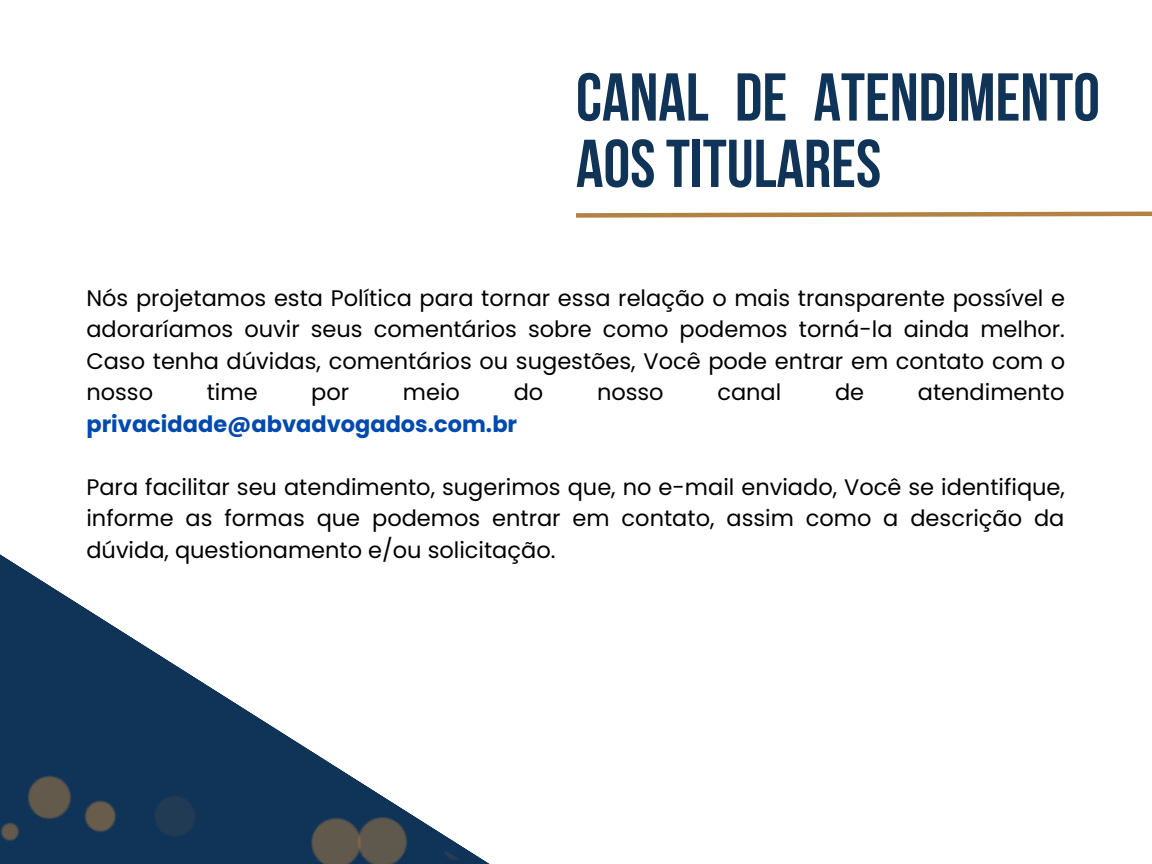
<style>
.page{position:relative;width:1152px;height:864px;background:#fff}
.page>*{position:absolute;margin:0;border:0;box-sizing:border-box;transform-origin:0 0}
.t1{font:700 67.5px/66.3px "Bebas Neue";color:#103358}
.t2{font:22.5px/31.5px "Poppins";color:#000;text-align:justify}
.t3{font:700 22.5px "Poppins";color:#004aad}
</style>
<div class="page">
<img style="left:0;top:554px;width:490px;height:310px">
<svg style="left:576px;top:211px;width:576px;height:7px"></svg>
<p class="t1" style="left:576px;top:71px;width:525px">CANAL DE ATENDIMENTO<br>AOSTITULARES</p>
<p class="t2" style="left:86px;top:282px;width:980px">Nós projetamos esta Política para tornar essa relação o mais transparente possível e adoraríamos ouvir seus comentários sobre como podemos torná-la ainda melhor.<br>Caso tenha dúvidas, comentários ou sugestões, Você pode entrar em contato com o nosso</p>
<p class="t2" style="left:207px;top:377px;width:52px">time</p>
<p class="t2" style="left:311px;top:377px;width:40px">por</p>
<p class="t2" style="left:403px;top:377px;width:59px">meio</p>
<p class="t2" style="left:514px;top:377px;width:31px">do</p>
<p class="t2" style="left:597px;top:377px;width:68px">nosso</p>
<p class="t2" style="left:717px;top:377px;width:66px">canal</p>
<p class="t2" style="left:835px;top:377px;width:31px">de</p>
<p class="t2" style="left:918px;top:377px;width:148px">atendimento</p>
<p class="t3" style="left:86px;top:408px;width:432px">privacidade@abvadvogados.com.br</p>
<p class="t2" style="left:86px;top:471px;width:980px">Para facilitar seu atendimento, sugerimos que, no e-mail enviado, Você se identifique, informe as formas que podemos entrar em contato, assim como a descrição da dúvida, questionamento e/ou solicitação.</p>
</div>
